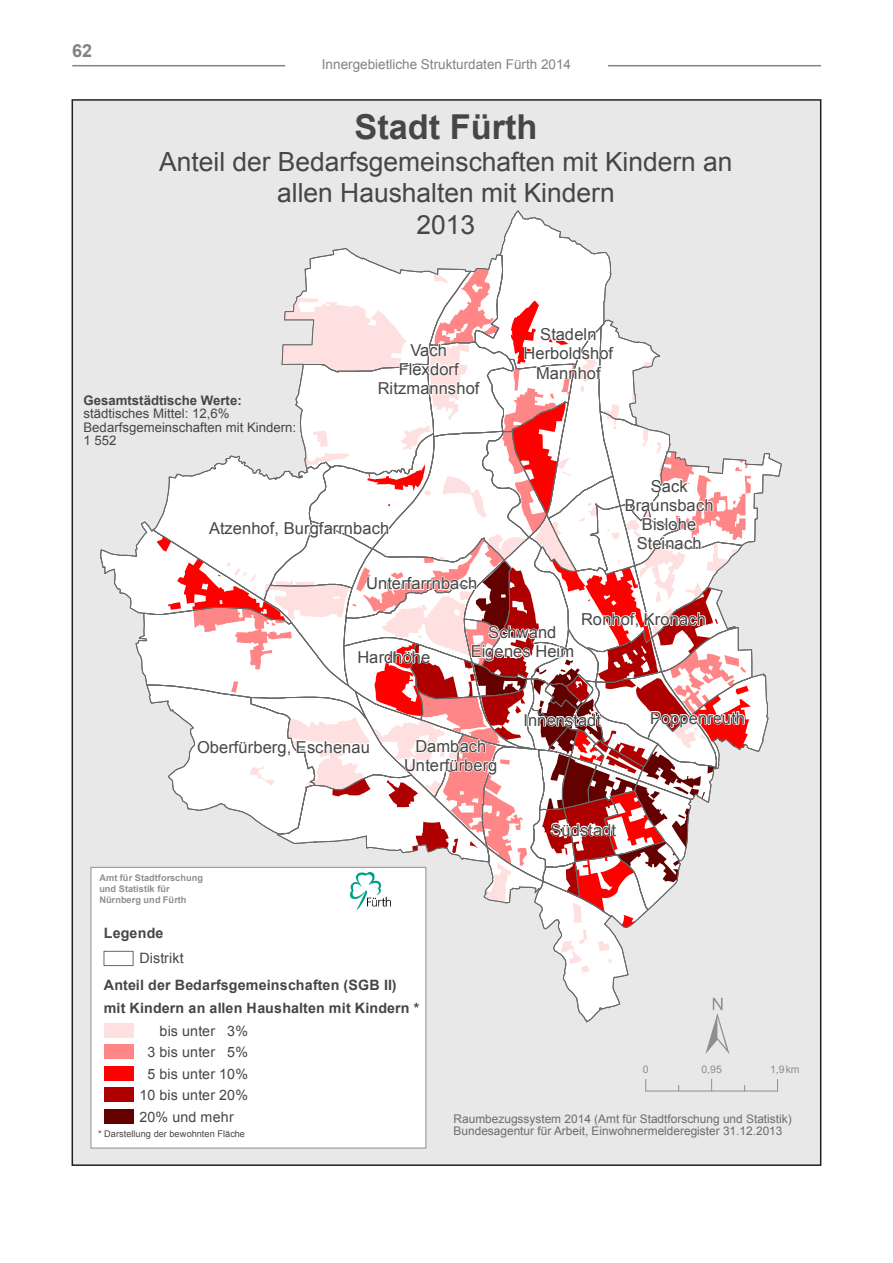
<style>
.page{position:relative;width:893px;height:1263px;background:#fff}
.page>*{position:absolute;margin:0;border:0;box-sizing:border-box;transform-origin:0 0}
.t1{font:80.1px "ESRI North";color:#8f8f8f}
.t2{font:700 34.35px "Arial";color:#464646}
.t3{font:26.4px/31.7px "Arial";color:#464646;text-align:center}
.t4{font:700 18px "Arial";color:#808285}
.t5{font:16.5px/19px "Arial";color:#464646;text-align:center}
.t6{font:700 14.25px "Arial";letter-spacing:.01em;color:#464646}
.t7{font:14.25px/24.2px "Arial";color:#464646}
.t8{font:13.5px "Arial";color:#808285}
.t9{font:13.2px/13.2px "Arial";color:#464646}
.t10{font:11.85px/11.9px "Arial";color:#6c6d70}
.t11{font:10.5px "Arial";color:#8f8f8f}
.t12{font:700 9.15px/10.6px "Arial";letter-spacing:.01em;color:#8f8f8f}
.t13{font:9.15px "Arial";letter-spacing:-.005em;color:#464646}
.s1{font-weight:700}
</style>
<div class="page">
<hr style="left:72px;top:65px;width:213px;height:1px;background:#808285">
<hr style="left:608px;top:65px;width:213px;height:1px;background:#808285">
<div style="left:72px;top:100px;width:749px;height:1065px;background:#e8e8e8"></div>
<svg style="left:100px;top:210px;width:682px;height:813px"></svg>
<svg style="left:645px;top:1079px;width:1px;height:12px"></svg>
<svg style="left:777px;top:1079px;width:1px;height:12px"></svg>
<hr style="left:646px;top:1090px;width:131px;height:1px;background:#8f8f8f">
<div style="left:91px;top:867px;width:335px;height:281px;background:#fff"></div>
<div style="left:91px;top:867px;width:335px;height:281px;border:1px solid #8f8f8f"></div>
<img style="left:351px;top:872px;width:39px;height:38px">
<div style="left:104px;top:951px;width:29px;height:15px;border:1px solid #686868"></div>
<div style="left:104px;top:1023px;width:29px;height:14px;background:#fee0e0"></div>
<div style="left:104px;top:1044px;width:29px;height:15px;background:#fe8686"></div>
<div style="left:104px;top:1066px;width:29px;height:14px;background:#f00"></div>
<div style="left:104px;top:1087px;width:29px;height:15px;background:#ae0000"></div>
<div style="left:104px;top:1109px;width:29px;height:15px;background:#630000"></div>
<p class="t4" style="left:72px;top:38px;width:22px">62</p>
<p class="t8" style="left:322px;top:55px;width:251px">Innergebietliche Strukturdaten Fürth 2014</p>
<p class="t2" style="left:354px;top:104px;width:185px">Stadt Fürth</p>
<p class="t3" style="left:159px;top:146px;width:575px">Anteil der Bedarfsgemeinschaften mit Kindern an allen Haushalten mit Kindern<br>2013</p>
<p class="t9" style="left:84px;top:394px;width:214px"><span class="s1">Gesamtstädtische Werte: </span>städtisches Mittel: 12,6%<br>Bedarfsgemeinschaften mit Kindern:<br>1 552</p>
<p class="t5" style="left:378px;top:340px;width:103px">Vach<br>Flexdorf<br>Ritzmannshof</p>
<p class="t5" style="left:209px;top:518px;width:182px">Atzenhof, Burgfarrnbach</p>
<p class="t5" style="left:366px;top:574px;width:112px">Unterfarrnbach</p>
<p class="t5" style="left:524px;top:325px;width:91px">Stadeln<br>Herboldshof<br>Mannhof</p>
<p class="t5" style="left:625px;top:476px;width:90px">Sack<br>Braunsbach<br>Bislohe<br>Steinach</p>
<p class="t5" style="left:357px;top:647px;width:74px">Hardhöhe</p>
<p class="t5" style="left:471px;top:623px;width:105px">Schwand<br>Eigenes Heim</p>
<p class="t5" style="left:581px;top:610px;width:126px">Ronhof, Kronach</p>
<p class="t5" style="left:524px;top:710px;width:79px">Innenstadt</p>
<p class="t5" style="left:650px;top:709px;width:97px">Poppenreuth</p>
<p class="t5" style="left:197px;top:737px;width:174px">Oberfürberg, Eschenau</p>
<p class="t5" style="left:404px;top:737px;width:95px">Dambach<br>Unterfürberg</p>
<p class="t5" style="left:550px;top:820px;width:67px">Südstadt</p>
<p class="t12" style="left:100px;top:873px;width:105px">Amt für Stadtforschung und Statistik für<br>Nürnberg und Fürth</p>
<p class="t7" style="left:139px;top:921px;width:46px;text-indent:-35px"><span class="s1">Legende<br></span>Distrikt</p>
<p class="t6" style="left:104px;top:975px;width:294px">Anteil der Bedarfsgemeinschaften (SGB II)</p>
<p class="t6" style="left:104px;top:998px;width:317px">mit Kindern an allen Haushalten mit Kindern *</p>
<p class="t7" style="left:159px;top:1019px;width:90px">bis unter 3%</p>
<p class="t7" style="left:147px;top:1040px;width:102px">3 bis unter 5%</p>
<p class="t7" style="left:147px;top:1062px;width:102px">5 bis unter 10%</p>
<p class="t7" style="left:139px;top:1083px;width:110px">10 bis unter 20%</p>
<p class="t7" style="left:139px;top:1105px;width:96px">20% und mehr</p>
<p class="t13" style="left:98px;top:1128px;width:148px">* Darstellung der bewohnten Fläche</p>
<p class="t1" style="left:705px;top:980px;width:26px">±</p>
<p class="t11" style="left:643px;top:1062px;width:7px">0</p>
<p class="t11" style="left:701px;top:1062px;width:22px">0,95</p>
<p class="t11" style="left:770px;top:1062px;width:31px">1,9km</p>
<p class="t10" style="left:454px;top:1113px;width:340px">Raumbezugssystem 2014 (Amt für Stadtforschung und Statistik)<br>Bundesagentur für Arbeit, Einwohnermelderegister 31.12.2013</p>
</div>
